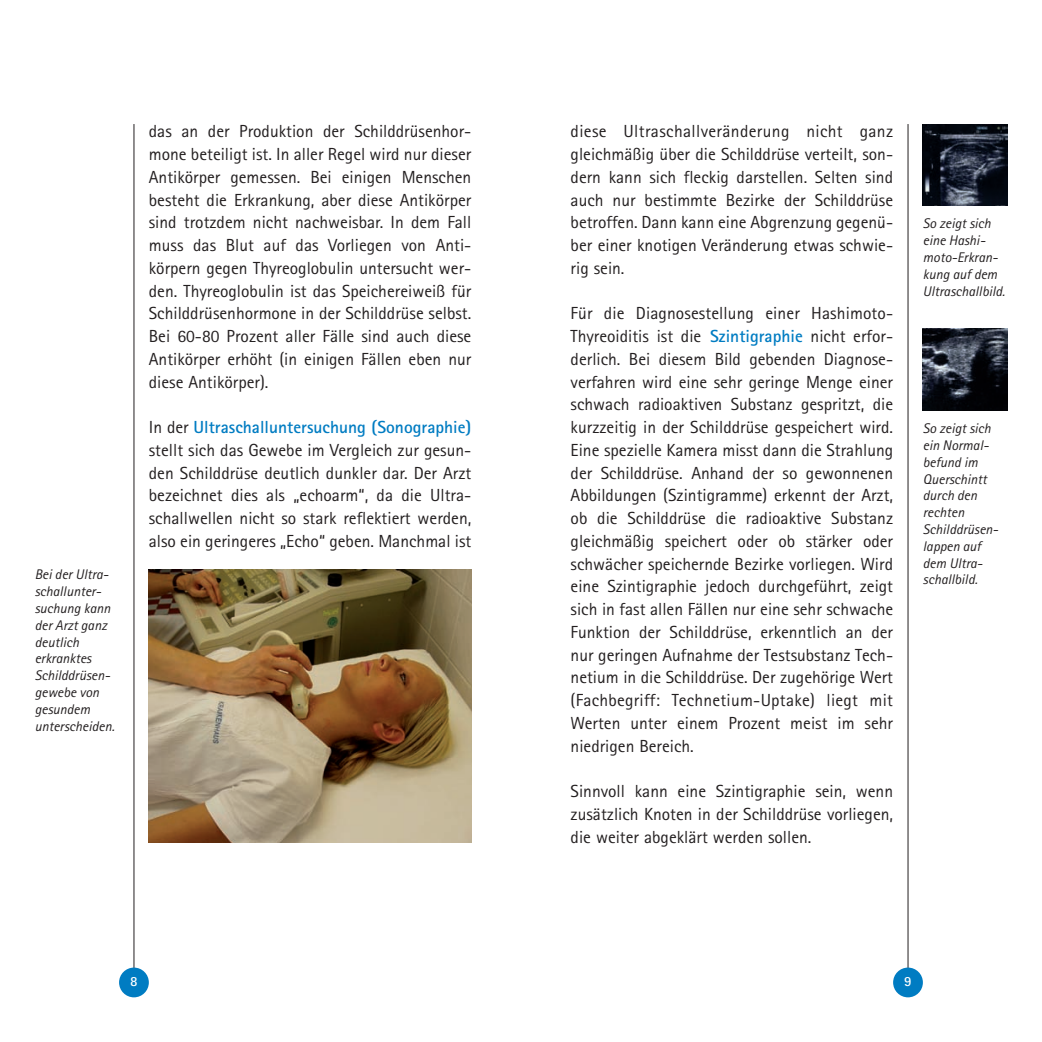
<style>
.page{position:relative;width:1042px;height:1042px;background:#fff}
.page>*{position:absolute;margin:0;border:0;box-sizing:border-box;transform-origin:0 0}
.t1{font:17.5px/22.8px "Rotis Sans Serif";color:#231f20;text-align:justify}
.t2{font:italic 14px/16.8px "Rotis Sans Serif";color:#231f20}
.t3{font:700 14px "Rotis Sans Serif";color:#fff}
.s1{font-weight:700;color:#007cc2}
</style>
<div class="page">
<hr style="left:133px;top:124px;width:1px;height:857px;background:#231f20">
<hr style="left:907px;top:124px;width:1px;height:857px;background:#231f20">
<div style="left:119px;top:967px;width:30px;height:30px;background:#007cc2;border-radius:50%"></div>
<div style="left:893px;top:967px;width:30px;height:30px;background:#007cc2;border-radius:50%"></div>
<img style="left:149px;top:570px;width:322px;height:273px">
<img style="left:923px;top:124px;width:84px;height:82px">
<img style="left:923px;top:329px;width:84px;height:81px">
<p class="t2" style="left:35px;top:567px;width:81px">Bei der Ultra - schallunter&shy;suchung kann der Arzt ganz deutlich erkranktes<br>Schilddrüsen&shy;gewebe von gesundem unterscheiden.</p>
<p class="t1" style="left:149px;top:122px;width:324px">das an der Produktion der Schilddrüsen hor - mone beteiligt ist. In aller Regel wird nur dieser Antikörper gemessen. Bei einigen Menschen besteht die Erkrankung, aber diese Antikörper sind trotzdem nicht nachweisbar. In dem Fall muss das Blut auf das Vorliegen von Anti - körpern gegen Thyreoglobulin untersucht wer&shy;den. Thyreoglobulin ist das Speichereiweiß für Schilddrüsenhormone in der Schilddrüse selbst.<br>Bei 60-80 Prozent aller Fälle sind auch diese Antikörper erhöht (in einigen Fällen eben nur diese Antikörper).</p>
<p class="t1" style="left:149px;top:417px;width:324px">In der <span class="s1">Ultraschalluntersuchung (Sonographie) </span>stellt sich das Gewebe im Vergleich zur gesun&shy;den Schilddrüse deutlich dunkler dar. Der Arzt bezeichnet dies als „echoarm“, da die Ultra - schallwellen nicht so stark reflektiert werden, also ein geringeres „Echo“ geben. Manchmal ist</p>
<p class="t1" style="left:570px;top:122px;width:324px">diese Ultraschallveränderung nicht ganz gleich mäßig über die Schilddrüse verteilt, son&shy;dern kann sich fleckig darstellen. Selten sind auch nur bestimmte Bezirke der Schilddrüse betroffen. Dann kann eine Abgrenzung gegenü&shy;ber einer knotigen Veränderung etwas schwie&shy;rig sein.</p>
<p class="t1" style="left:570px;top:304px;width:324px">Für die Diagnosestellung einer Hashimoto - Thyreoiditis ist die <span class="s1">Szintigraphie</span> nicht erfor&shy;derlich. Bei diesem Bild gebenden Diagnose - verfahren wird eine sehr geringe Menge einer schwach ra dioaktiven Sub stanz gespritzt, die kurzzeitig in der Schilddrüse gespeichert wird.<br>Eine spezielle Kamera misst dann die Strahlung der Schild drüse. Anhand der so ge wonne nen Abbildungen (Szintigramme) erkennt der Arzt, ob die Schild drüse die radioaktive Substanz gleichmäßig speichert oder ob stärker oder schwä cher speichernde Bezirke vor liegen. Wird eine Szintigraphie jedoch durchgeführt, zeigt sich in fast allen Fällen nur eine sehr schwache Funktion der Schilddrüse, erkenntlich an der nur geringen Aufnahme der Testsubstanz Tech - netium in die Schilddrüse. Der zugehörige Wert (Fachbegriff: Technetium-Uptake) liegt mit Werten unter einem Prozent meist im sehr niedrigen Bereich.</p>
<p class="t1" style="left:570px;top:781px;width:324px">Sinnvoll kann eine Szintigraphie sein, wenn zusätzlich Knoten in der Schilddrüse vorliegen, die weiter abgeklärt werden sollen.</p>
<p class="t2" style="left:923px;top:217px;width:84px">So zeigt sich eine Hashi - moto-Erkran - kung auf dem<br>Ultraschallbild.</p>
<p class="t2" style="left:923px;top:421px;width:77px">So zeigt sich ein Normal - befund im<br>Querschintt durch den rechten<br>Schilddrüsen - lappen auf dem Ultra - schall bild.</p>
<p class="t3" style="left:130px;top:976px;width:9px">8</p>
<p class="t3" style="left:904px;top:976px;width:9px">9</p>
</div>
